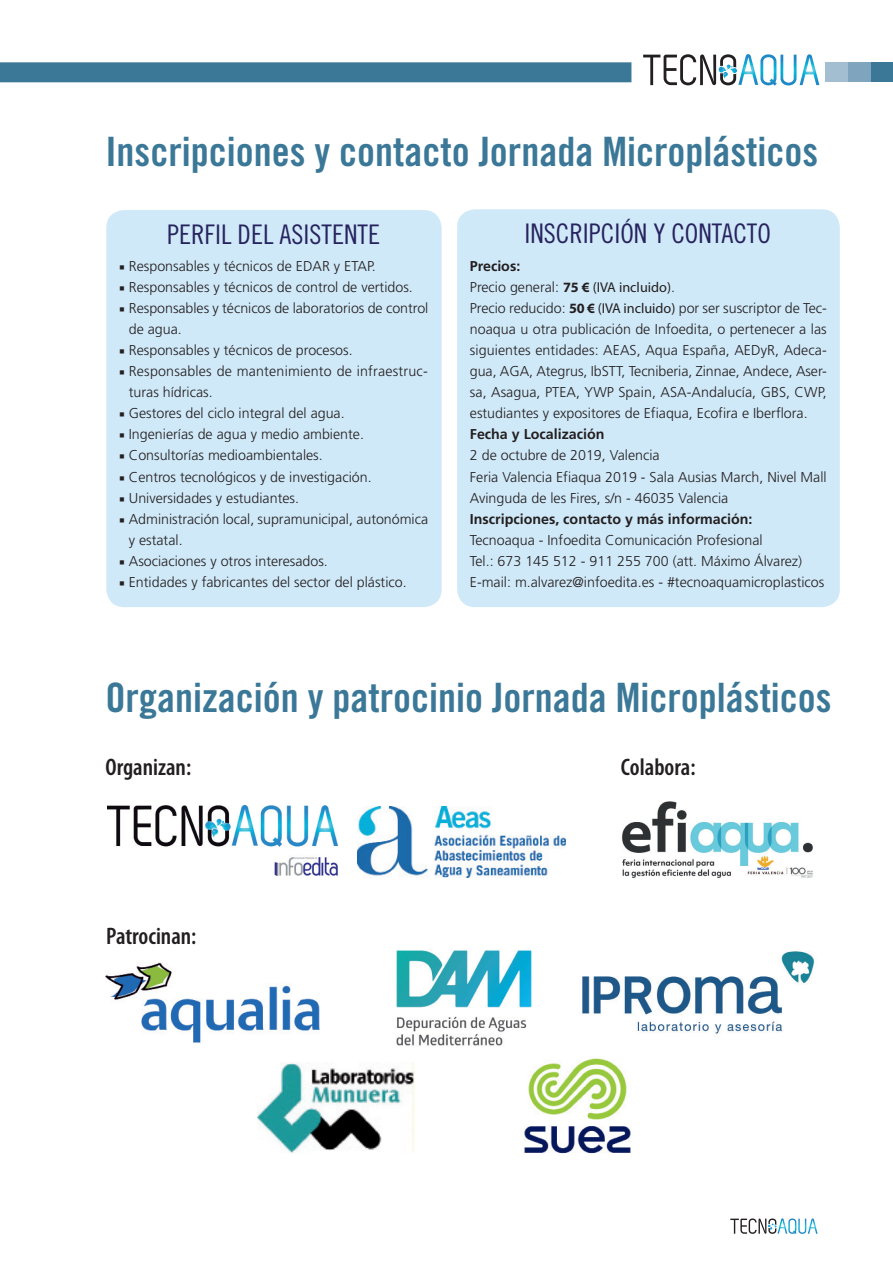
<style>
.page{position:relative;width:893px;height:1263px;background:#fff}
.page>*{position:absolute;margin:0;border:0;box-sizing:border-box;transform-origin:0 0}
.t1{font:40.5px "Trade Gothic Bold Cond Twenty";color:#3b7898}
.t2{font:27px "Trade Gothic Cond Eighteen";color:#27235f}
.t3{font:600 condensed 24px "Myriad Pro";color:#231f20}
.t4{font:300 14.25px/21px "Frutiger";color:#231f20}
.t5{font:700 14.25px "Frutiger";color:#231f20}
.s1{font-family:"Minion Pro";font-weight:400}
.s2{font-weight:700}
.s3{font-family:"Myriad Pro";font-weight:700}
.s4{font-family:"Myriad Pro";font-weight:400}
</style>
<div class="page">
<div style="left:0;top:62px;width:631px;height:20px;background:#3b7898"></div>
<div style="left:871px;top:62px;width:22px;height:20px;background:#3b7898"></div>
<div style="left:848px;top:62px;width:23px;height:20px;background:#7fa4be"></div>
<div style="left:825px;top:62px;width:23px;height:20px;background:#a4bed1"></div>
<svg style="left:643px;top:54px;width:176px;height:32px"></svg>
<svg style="left:730px;top:1218px;width:88px;height:16px"></svg>
<div style="left:457px;top:209px;width:383px;height:398px;background:#d0e9f8;border-radius:18px"></div>
<div style="left:106px;top:210px;width:336px;height:397px;background:#d0e9f8;border-radius:18px"></div>
<img style="left:107px;top:805px;width:230px;height:71px">
<img style="left:357px;top:806px;width:209px;height:71px">
<img style="left:621px;top:801px;width:192px;height:77px">
<img style="left:106px;top:962px;width:213px;height:81px">
<img style="left:582px;top:951px;width:233px;height:83px">
<img style="left:396px;top:950px;width:136px;height:96px">
<img style="left:257px;top:1062px;width:158px;height:91px">
<img style="left:524px;top:1058px;width:107px;height:95px">
<h1 class="t1" style="left:105px;top:127px;width:714px">Inscripciones y contacto Jornada Microplásticos</h1>
<h2 class="t2" style="left:167px;top:218px;width:214px">PERFIL DEL ASISTENTE</h2>
<p class="t4" style="left:119px;top:256px;width:258px"><span class="s1">■</span> Responsables y técnicos de EDAR y ETAP.</p>
<p class="t4" style="left:119px;top:277px;width:295px"><span class="s1">■</span> Responsables y técnicos de control de vertidos.</p>
<p class="t4" style="left:129px;top:298px;width:301px;text-indent:-10px"><span class="s1">■</span> Responsables y técnicos de laboratorios de control de agua.</p>
<p class="t4" style="left:119px;top:340px;width:235px"><span class="s1">■</span> Responsables y técnicos de procesos.</p>
<p class="t4" style="left:129px;top:361px;width:301px;text-indent:-10px"><span class="s1">■</span> Responsables de mantenimiento de infraestruc&shy;turas hídricas.</p>
<p class="t4" style="left:119px;top:403px;width:227px"><span class="s1">■</span> Gestores del ciclo integral del agua.</p>
<p class="t4" style="left:119px;top:424px;width:246px"><span class="s1">■</span> Ingenierías de agua y medio ambiente.</p>
<p class="t4" style="left:119px;top:445px;width:205px"><span class="s1">■</span> Consultorías medioambientales.</p>
<p class="t4" style="left:119px;top:466px;width:254px"><span class="s1">■</span> Centros tecnológicos y de investigación.</p>
<p class="t4" style="left:119px;top:487px;width:181px"><span class="s1">■</span> Universidades y estudiantes.</p>
<p class="t4" style="left:129px;top:508px;width:301px;text-indent:-10px"><span class="s1">■</span> Administración local, supramunicipal, autonómica y estatal.</p>
<p class="t4" style="left:119px;top:550px;width:210px"><span class="s1">■</span> Asociaciones y otros interesados.</p>
<p class="t4" style="left:119px;top:571px;width:289px"><span class="s1">■</span> Entidades y fabricantes del sector del plástico.</p>
<h2 class="t2" style="left:524px;top:218px;width:248px">INSCRIPCIÓN Y CONTACTO</h2>
<p class="t4" style="left:470px;top:256px;width:359px"><span class="s2">Precios:<br></span>Precio general: <span class="s3">75 €</span> <span class="s4">(IVA incluido)</span>.<br>Precio reducido: <span class="s3">50 €</span> <span class="s4">(IVA incluido)</span> por ser suscriptor de Tec&shy;noaqua u otra publicación de Infoedita, o pertenecer a las siguientes entidades: AEAS, Aqua España, AEDyR, Adeca&shy;gua, AGA, Ategrus, IbSTT, Tecniberia, Zinnae, Andece, Aser&shy;sa, Asagua, PTEA, YWP Spain, ASA-Andalucía, GBS, CWP, estudiantes y expositores de Efiaqua, Ecofira e Iberflora.</p>
<p class="t5" style="left:470px;top:426px;width:136px">Fecha y Localización</p>
<p class="t4" style="left:470px;top:445px;width:358px">2 de octubre de 2019, Valencia<br>Feria Valencia Efiaqua 2019 - Sala Ausias March, Nivel Mall<br>Avinguda de les Fires, s/n - 46035 Valencia</p>
<p class="t5" style="left:470px;top:510px;width:284px">Inscripciones, contacto y más información:</p>
<p class="t4" style="left:470px;top:529px;width:356px">Tecnoaqua - Infoedita Comunicación Profesional<br>Tel.: 673 145 512 - 911 255 700 (att. Máximo Álvarez)<br>E-mail: m.alvarez@infoedita.es - #tecnoaquamicroplasticos</p>
<h1 class="t1" style="left:105px;top:673px;width:728px">Organización y patrocinio Jornada Microplásticos</h1>
<h3 class="t3" style="left:105px;top:754px;width:87px">Organizan:</h3>
<h3 class="t3" style="left:621px;top:754px;width:76px">Colabora:</h3>
<h3 class="t3" style="left:106px;top:922px;width:92px">Patrocinan:</h3>
</div>
